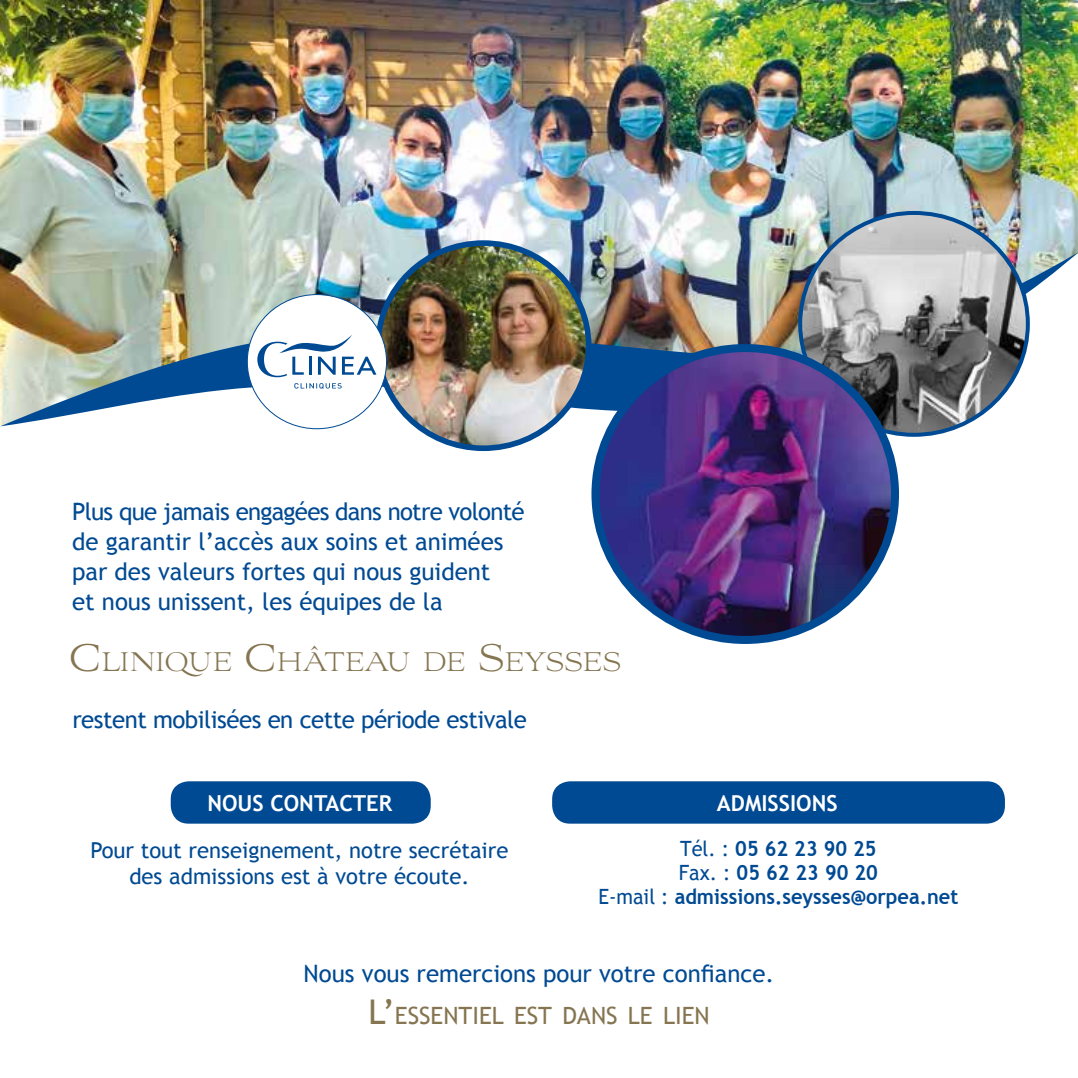
<style>
.page{position:relative;width:1078px;height:1078px;background:#fff}
.page>*{position:absolute;margin:0;border:0;box-sizing:border-box;transform-origin:0 0}
.t1{font:300 33.6px "Aviano";color:#857550;scale:.83 1}
.t2{font:24px/30px "Trebuchet MS";color:#004a93}
.t3{font:24px "Trebuchet MS";letter-spacing:-.02em;color:#004a93}
.t4{font:23.8px "Trebuchet MS";color:#857550}
.t5{font:22px/26px "Trebuchet MS";color:#004a93;text-align:center}
.t6{font:700 22px "Trebuchet MS";color:#fff}
.t7{font:700 21px/24px "Trebuchet MS";color:#004a93;text-align:center;scale:.95 1}
.s1{font-size:48px}
.s2{font-weight:400}
.s3{font-size:34px}
</style>
<div class="page">
<img style="left:0;top:0;width:1077px;height:252px">
<img style="left:0;top:252px;width:1077px;height:174px">
<img style="left:378px;top:243px;width:210px;height:205px">
<div style="left:375px;top:240px;width:216px;height:211px;border:6px solid #004a93;border-radius:50%"></div>
<img style="left:800px;top:213px;width:227px;height:221px">
<img style="left:595px;top:348px;width:299px;height:291px">
<div style="left:591px;top:344px;width:307px;height:299px;border:8px solid #004a93;border-radius:50%"></div>
<div style="left:171px;top:781px;width:259px;height:42px;background:#004a93;border-radius:18px"></div>
<div style="left:552px;top:781px;width:452px;height:42px;background:#004a93;border-radius:18px"></div>
<div style="left:247px;top:294px;width:139px;height:134px;background:#fff;border-radius:50%"></div>
<svg style="left:257px;top:335px;width:119px;height:42px"></svg>
<svg style="left:294px;top:383px;width:47px;height:5px"></svg>
<p class="t2" style="left:72px;top:496px;width:454px">Plus que jamais engagées dans notre volonté de garantir l’accès aux soins et animées par des valeurs fortes qui nous guident<br>et nous unissent, les équipes de la</p>
<h1 class="t1" style="left:69px;top:643px;width:663px"><span class="s1">C</span>linique <span class="s1">C</span>hâteau de <span class="s1">S</span>eysses</h1>
<p class="t3" style="left:72px;top:705px;width:456px">restent mobilisées en cette période estivale</p>
<p class="t6" style="left:207px;top:788px;width:186px">NOUS CONTACTER</p>
<p class="t6" style="left:716px;top:788px;width:122px">ADMISSIONS</p>
<p class="t5" style="left:90px;top:836px;width:419px">Pour tout renseignement, notre secrétaire des admissions est à votre écoute.</p>
<p class="t7" style="left:598px;top:836px;width:380px"><span class="s2">Tél. :</span> 05 62 23 90 25<br><span class="s2">Fax. :</span> 05 62 23 90 20<br><span class="s2">E-mail :</span> admissions.seysses@orpea.net</p>
<p class="t2" style="left:303px;top:958px;width:472px">Nous vous remercions pour votre confiance.</p>
<p class="t4" style="left:368px;top:1001px;width:342px"><span class="s3">L’</span>ESSENTIEL EST DANS LE LIEN</p>
</div>
